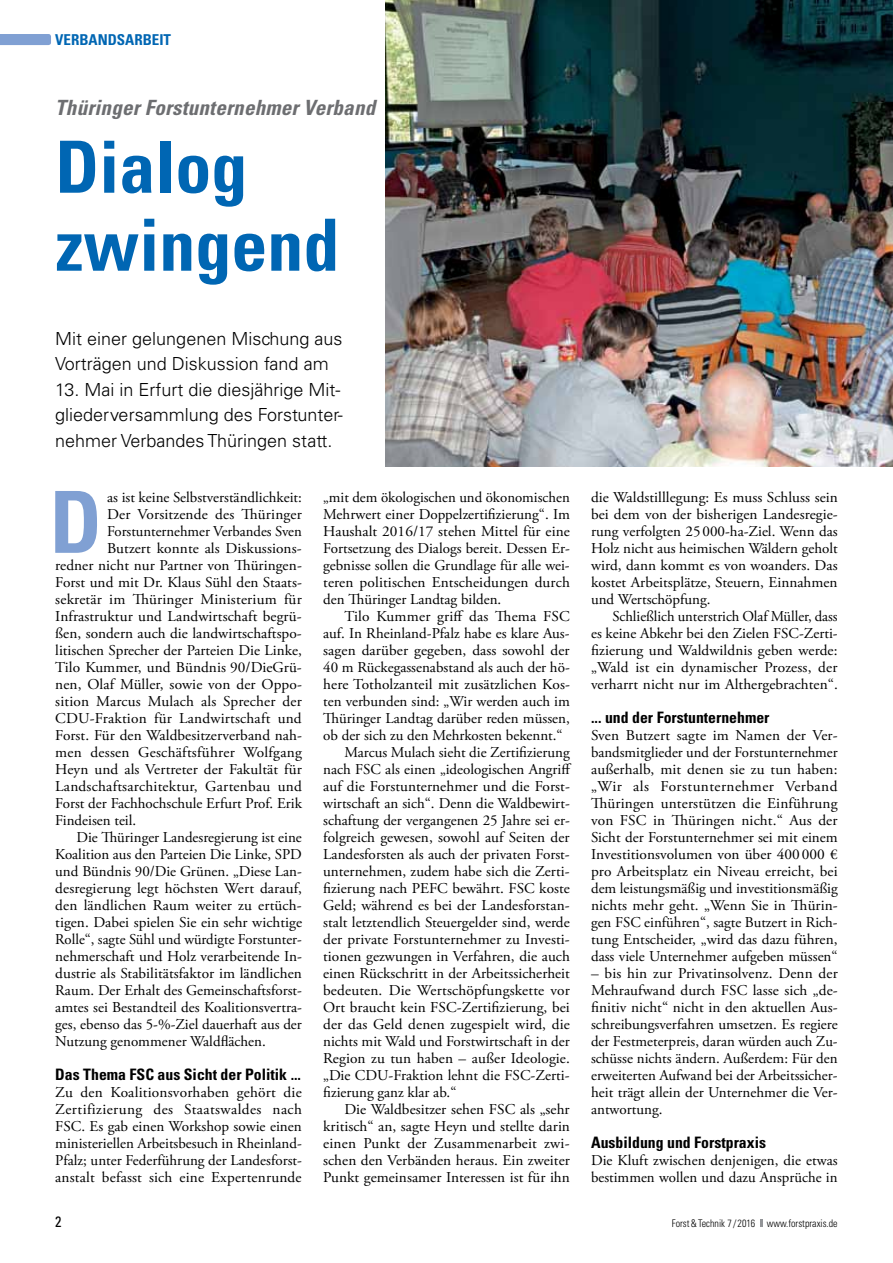
<style>
.page{position:relative;width:893px;height:1263px;background:#fff}
.page>*{position:absolute;margin:0;border:0;box-sizing:border-box;transform-origin:0 0}
.t1{font:700 condensed 85.65px "Univers LT Std";color:#80a0d3}
.t2{font:700 condensed 72px/78px "Univers LT Std";color:#0066b3}
.t3{font:italic 700 condensed 21px "Univers LT Std";letter-spacing:.01em;color:#6d6e71}
.t4{font:300 18px/25.5px "Univers LT Std";color:#000}
.t5{font:700 condensed 15.75px "Univers LT Std";color:#000}
.t6{font:15px/17px "Adobe Garamond Pro";color:#000;text-align:justify}
.t7{font:15px "Adobe Garamond Pro";letter-spacing:.02em;color:#000}
.t8{font:700 condensed 15px "Univers LT Std";color:#0066b3}
.t9{font:condensed 15px "Univers LT Std";color:#000;scale:.95 1}
.t10{font:300 condensed 10.5px "Univers LT Std";color:#000;scale:.95 1}
</style>
<div class="page">
<svg style="left:0;top:34px;width:51px;height:11px"></svg>
<svg style="left:760px;top:1219px;width:2px;height:8px"></svg>
<img style="left:386px;top:0;width:507px;height:467px">
<p class="t8" style="left:55px;top:30px;width:117px">Verbandsarbeit</p>
<h3 class="t3" style="left:55px;top:94px;width:321px">Thüringer Forstunternehmer Verband</h3>
<h2 class="t2" style="left:55px;top:128px;width:286px">Dialog zwingend</h2>
<p class="t4" style="left:55px;top:326px;width:289px">Mit einer gelungenen Mischung aus<br>Vorträgen und Diskussion fand am</p>
<p class="t4" style="left:55px;top:377px;width:289px">13. Mai in Erfurt die diesjährige Mit&shy;gliederversammlung des Forstunter&shy;nehmer Verbandes Thüringen statt.</p>
<h1 class="t1" style="left:50px;top:470px;width:54px">D</h1>
<p class="t6" style="left:107px;top:489px;width:196px">as ist keine Selbstverständlichkeit:</p>
<p class="t6" style="left:107px;top:506px;width:196px">Der Vorsitzende des Thüringer</p>
<p class="t6" style="left:107px;top:523px;width:196px">Forstunternehmer Verbandes Sven</p>
<p class="t6" style="left:107px;top:540px;width:196px">Butzert konnte als Diskussions-</p>
<p class="t6" style="left:55px;top:557px;width:248px">redner nicht nur Partner von Thüringen-</p>
<p class="t6" style="left:55px;top:574px;width:248px">Forst und mit Dr. Klaus Sühl den Staats-</p>
<p class="t6" style="left:55px;top:591px;width:248px">sekretär im Thüringer Ministerium für</p>
<p class="t6" style="left:55px;top:608px;width:248px">Infrastruktur und Landwirtschaft begrü-</p>
<p class="t6" style="left:55px;top:625px;width:248px">ßen, sondern auch die landwirtschaftspo-</p>
<p class="t6" style="left:55px;top:642px;width:248px">litischen Sprecher der Parteien Die Linke,</p>
<p class="t6" style="left:55px;top:659px;width:248px">Tilo Kummer, und Bündnis 90/DieGrü-</p>
<p class="t6" style="left:55px;top:676px;width:248px">nen, Olaf Müller, sowie von der Oppo-</p>
<p class="t6" style="left:55px;top:693px;width:248px">sition Marcus Mulach als Sprecher der</p>
<p class="t6" style="left:55px;top:710px;width:248px">CDU-Fraktion für Landwirtschaft und</p>
<p class="t6" style="left:55px;top:727px;width:248px">Forst. Für den Waldbesitzerverband nah-</p>
<p class="t7" style="left:55px;top:743px;width:248px">men dessen Geschäftsführer Wolfgang</p>
<p class="t6" style="left:55px;top:761px;width:248px">Heyn und als Vertreter der Fakultät für</p>
<p class="t6" style="left:55px;top:778px;width:248px">Landschaftsarchitektur, Gartenbau und</p>
<p class="t6" style="left:55px;top:795px;width:248px">Forst der Fachhochschule Erfurt Prof. Erik</p>
<p class="t6" style="left:55px;top:812px;width:82px">Findeisen teil.</p>
<p class="t6" style="left:77px;top:829px;width:227px">Die Thüringer Landesregierung ist eine</p>
<p class="t6" style="left:55px;top:846px;width:248px">Koalition aus den Parteien Die Linke, SPD</p>
<p class="t6" style="left:55px;top:863px;width:248px">und Bündnis 90/Die Grünen. „Diese Lan-</p>
<p class="t6" style="left:55px;top:880px;width:248px">desregierung legt höchsten Wert darauf,</p>
<p class="t6" style="left:55px;top:897px;width:248px">den ländlichen Raum weiter zu ertüch-</p>
<p class="t6" style="left:55px;top:914px;width:248px">tigen. Dabei spielen Sie ein sehr wichtige</p>
<p class="t6" style="left:55px;top:931px;width:248px">Rolle“, sagte Sühl und würdigte Forstunter-</p>
<p class="t6" style="left:55px;top:948px;width:248px">nehmerschaft und Holz verarbeitende In-</p>
<p class="t6" style="left:55px;top:965px;width:248px">dustrie als Stabilitätsfaktor im ländlichen</p>
<p class="t6" style="left:55px;top:982px;width:248px">Raum. Der Erhalt des Gemeinschaftsforst-</p>
<p class="t6" style="left:55px;top:999px;width:248px">amtes sei Bestandteil des Koalitionsvertra-</p>
<p class="t6" style="left:55px;top:1016px;width:248px">ges, ebenso das 5-%-Ziel dauerhaft aus der</p>
<p class="t6" style="left:55px;top:1033px;width:212px">Nutzung genommener Waldflächen.</p>
<p class="t5" style="left:55px;top:1065px;width:247px">Das Thema FSC aus Sicht der Politik ...</p>
<p class="t6" style="left:55px;top:1084px;width:248px;text-align:left">Zu den Koalitionsvorhaben gehört die Zertifizierung des Staatswaldes nach FSC. Es gab einen Workshop sowie einen ministeriellen Arbeitsbesuch in Rheinland-- Pfalz; unter Federführung der Landesforst&shy;anstalt befasst sich eine Expertenrunde</p>
<p class="t6" style="left:323px;top:489px;width:248px">„mit dem ökologischen und ökonomischen Mehrwert einer Doppelzertifizierung“. Im Haushalt 2016/17 stehen Mittel für eine Fortsetzung des Dialogs bereit. Dessen Er&shy;gebnisse sollen die Grundlage für alle wei&shy;teren politischen Entscheidungen durch den Thüringer Landtag bilden.</p>
<p class="t6" style="left:344px;top:608px;width:227px">Tilo Kummer griff das Thema FSC</p>
<p class="t6" style="left:323px;top:625px;width:248px">auf. In Rheinland-Pfalz habe es klare Aus-</p>
<p class="t6" style="left:323px;top:642px;width:248px">sagen darüber gegeben, dass sowohl der</p>
<p class="t6" style="left:323px;top:659px;width:248px">40 m Rückegassenabstand als auch der hö-</p>
<p class="t6" style="left:323px;top:676px;width:248px">here Totholzanteil mit zusätzlichen Kos-</p>
<p class="t6" style="left:323px;top:693px;width:248px">ten verbunden sind: „Wir werden auch im</p>
<p class="t6" style="left:323px;top:710px;width:248px">Thüringer Landtag darüber reden müssen,</p>
<p class="t6" style="left:323px;top:727px;width:241px">ob der sich zu den Mehrkosten bekennt.“</p>
<p class="t6" style="left:344px;top:744px;width:227px">Marcus Mulach sieht die Zertifizierung</p>
<p class="t6" style="left:323px;top:761px;width:250px">nach FSC als einen „ideologischen Angriff</p>
<p class="t6" style="left:323px;top:778px;width:248px">auf die Forstunternehmer und die Forst-</p>
<p class="t6" style="left:323px;top:795px;width:248px">wirtschaft an sich“. Denn die Waldbewirt-</p>
<p class="t6" style="left:323px;top:812px;width:248px">schaftung der vergangenen 25 Jahre sei er-</p>
<p class="t6" style="left:323px;top:829px;width:248px">folgreich gewesen, sowohl auf Seiten der</p>
<p class="t6" style="left:323px;top:846px;width:248px">Landesforsten als auch der privaten Forst-</p>
<p class="t6" style="left:323px;top:863px;width:248px">unternehmen, zudem habe sich die Zerti-</p>
<p class="t6" style="left:323px;top:880px;width:248px">fizierung nach PEFC bewährt. FSC koste</p>
<p class="t6" style="left:323px;top:897px;width:248px">Geld; während es bei der Landesforstan-</p>
<p class="t6" style="left:323px;top:914px;width:248px">stalt letztendlich Steuergelder sind, werde</p>
<p class="t6" style="left:323px;top:931px;width:248px">der private Forstunternehmer zu Investi-</p>
<p class="t6" style="left:323px;top:948px;width:248px">tionen gezwungen in Verfahren, die auch</p>
<p class="t6" style="left:323px;top:965px;width:248px">einen Rückschritt in der Arbeitssicherheit</p>
<p class="t6" style="left:323px;top:982px;width:248px">bedeuten. Die Wertschöpfungskette vor</p>
<p class="t6" style="left:323px;top:999px;width:248px">Ort braucht kein FSC-Zertifizierung, bei</p>
<p class="t6" style="left:323px;top:1016px;width:248px">der das Geld denen zugespielt wird, die</p>
<p class="t6" style="left:323px;top:1033px;width:248px">nichts mit Wald und Forstwirtschaft in der</p>
<p class="t6" style="left:323px;top:1050px;width:248px">Region zu tun haben – außer Ideologie.</p>
<p class="t6" style="left:323px;top:1067px;width:248px">„Die CDU-Fraktion lehnt die FSC-Zerti-</p>
<p class="t6" style="left:323px;top:1084px;width:135px">fizierung ganz klar ab.“</p>
<p class="t6" style="left:344px;top:1101px;width:227px">Die Waldbesitzer sehen FSC als „sehr</p>
<p class="t6" style="left:323px;top:1118px;width:248px">kritisch“ an, sagte Heyn und stellte darin</p>
<p class="t6" style="left:323px;top:1135px;width:248px">einen Punkt der Zusammenarbeit zwi-</p>
<p class="t6" style="left:323px;top:1152px;width:248px">schen den Verbänden heraus. Ein zweiter</p>
<p class="t6" style="left:323px;top:1169px;width:248px">Punkt gemeinsamer Interessen ist für ihn</p>
<p class="t6" style="left:591px;top:489px;width:248px">die Waldstilllegung: Es muss Schluss sein bei dem von der bisherigen Landesregie&shy;rung verfolgten 25 000-ha-Ziel. Wenn das Holz nicht aus heimischen Wäldern geholt wird, dann kommt es von woanders. Das kostet Arbeitsplätze, Steuern, Einnahmen und Wertschöpfung.</p>
<p class="t6" style="left:591px;top:608px;width:248px;text-indent:21px">Schließlich unterstrich Olaf Müller, dass es keine Abkehr bei den Zielen FSC-Zerti&shy;fizierung und Waldwildnis geben werde: „Wald ist ein dynamischer Prozess, der verharrt nicht nur im Althergebrachten“.</p>
<p class="t5" style="left:591px;top:708px;width:180px">... und der Forstunternehmer</p>
<p class="t6" style="left:591px;top:727px;width:248px">Sven Butzert sagte im Namen der Ver&shy;bandsmitglieder und der Forstunternehmer außerhalb, mit denen sie zu tun haben: „Wir als Forstunternehmer Verband Thüringen unterstützen die Einführung von FSC in Thüringen nicht.“ Aus der Sicht der Forstunternehmer sei mit einem Investitionsvolumen von über 400 000 € pro Arbeitsplatz ein Niveau erreicht, bei dem leistungsmäßig und investitionsmäßig nichts mehr geht. „Wenn Sie in Thürin&shy;gen FSC einführen“, sagte Butzert in Rich&shy;tung Entscheider, „wird das dazu führen, dass viele Unternehmer aufgeben müssen“</p>
<p class="t6" style="left:591px;top:965px;width:248px">– bis hin zur Privatinsolvenz. Denn der Mehraufwand durch FSC lasse sich „de&shy;finitiv nicht“ nicht in den aktuellen Aus&shy;schreibungsverfahren umsetzen. Es regiere der Festmeterpreis, daran würden auch Zu&shy;schüsse nichts ändern. Außerdem: Für den erweiterten Aufwand bei der Arbeitssicher&shy;heit trägt allein der Unternehmer die Ver&shy;antwortung.</p>
<p class="t5" style="left:591px;top:1133px;width:176px">Ausbildung und Forstpraxis</p>
<p class="t6" style="left:591px;top:1152px;width:248px">Die Kluft zwischen denjenigen, die etwas bestimmen wollen und dazu Ansprüche in</p>
<p class="t9" style="left:55px;top:1212px;width:8px">2</p>
<p class="t10" style="left:672px;top:1217px;width:176px">Forst&amp;Technik 7 / 2016 www.forstpraxis.de</p>
</div>
